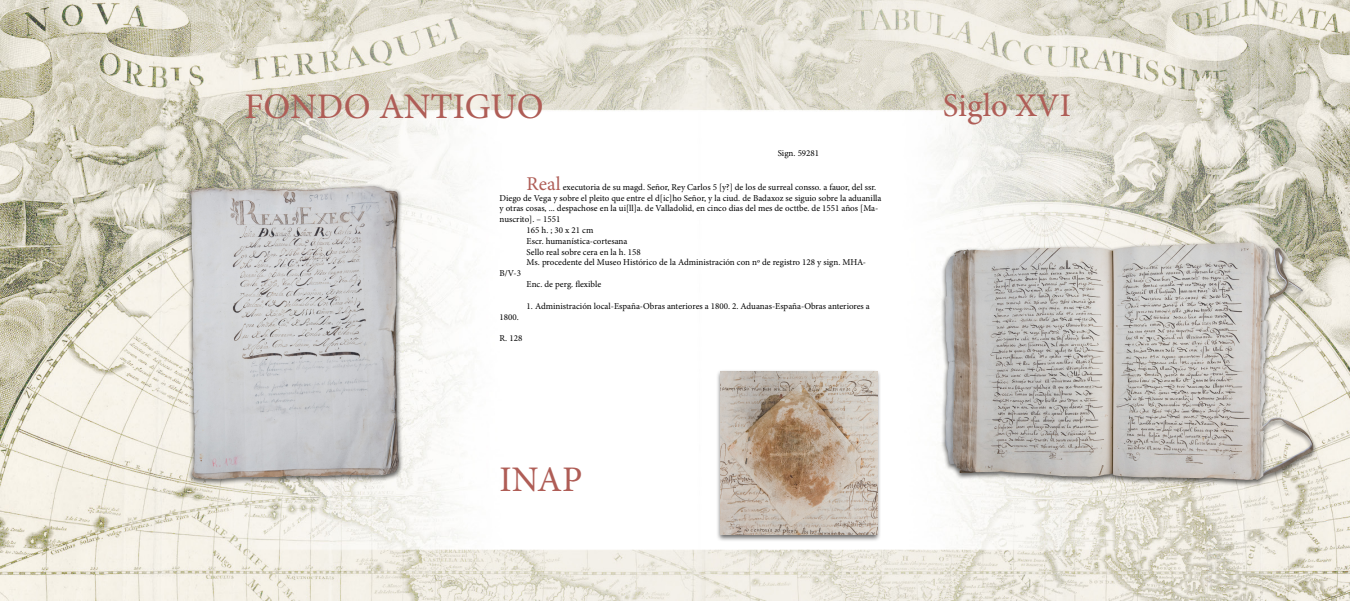
<style>
.page{position:relative;width:1350px;height:601px;background:#fff}
.page>*{position:absolute;margin:0;border:0;box-sizing:border-box;transform-origin:0 0}
.t1{font:36px "Minion Pro";color:#af5d56}
.t2{font:33px "Minion Pro";color:#af5d56}
.t3{font:9px/10.8px "Minion Pro";color:#000}
.s1{font-size:19.5px;color:#af5d56}
</style>
<div class="page">
<img style="left:0;top:0;width:1350px;height:600px">
<div style="left:186px;top:183px;width:217px;height:302px;background:#000;opacity:.6"></div>
<img style="left:190px;top:186px;width:209px;height:292px">
<div style="left:716px;top:369px;width:166px;height:172px;background:#000;opacity:.6"></div>
<img style="left:721px;top:371px;width:156px;height:163px">
<div style="left:940px;top:239px;width:378px;height:247px;background:#000;opacity:.6"></div>
<img style="left:945px;top:242px;width:305px;height:237px">
<p class="t1" style="left:244px;top:82px;width:301px">FONDO ANTIGUO</p>
<p class="t2" style="left:943px;top:83px;width:130px">Siglo XVI</p>
<p class="t3" style="left:778px;top:147px;width:43px">Sign. 59281</p>
<p class="t3" style="left:500px;top:181px;width:383px;text-indent:27px"><span class="s1">Real</span> executoria de su magd. Señor, Rey Carlos 5 [y?] de los de surreal consso. a fauor, del ssr.<br>Diego de Vega y sobre el pleito que entre el d[ic]ho Señor, y la ciud. de Badaxoz se siguio sobre la aduanilla y otras cosas, ... despachose en la ui[ll]a. de Valladolid, en cinco dias del mes de octtbe. de 1551 años [Ma&shy;nuscrito]. – 1551</p>
<p class="t3" style="left:527px;top:224px;width:68px">165 h. ; 30 x 21 cm</p>
<p class="t3" style="left:527px;top:235px;width:102px">Escr. humanística-cortesana</p>
<p class="t3" style="left:527px;top:246px;width:116px">Sello real sobre cera en la h. 158</p>
<p class="t3" style="left:527px;top:257px;width:341px">Ms. procedente del Museo Histórico de la Administración con nº de registro 128 y sign. MHA-</p>
<p class="t3" style="left:500px;top:268px;width:23px">B/V-3</p>
<p class="t3" style="left:527px;top:278px;width:76px">Enc. de perg. flexible</p>
<p class="t3" style="left:527px;top:300px;width:345px">1. Administración local-España-Obras anteriores a 1800. 2. Aduanas-España-Obras anteriores a</p>
<p class="t3" style="left:500px;top:311px;width:21px">1800.</p>
<p class="t3" style="left:500px;top:332px;width:24px">R. 128</p>
<p class="t1" style="left:500px;top:454px;width:84px">INAP</p>
</div>
